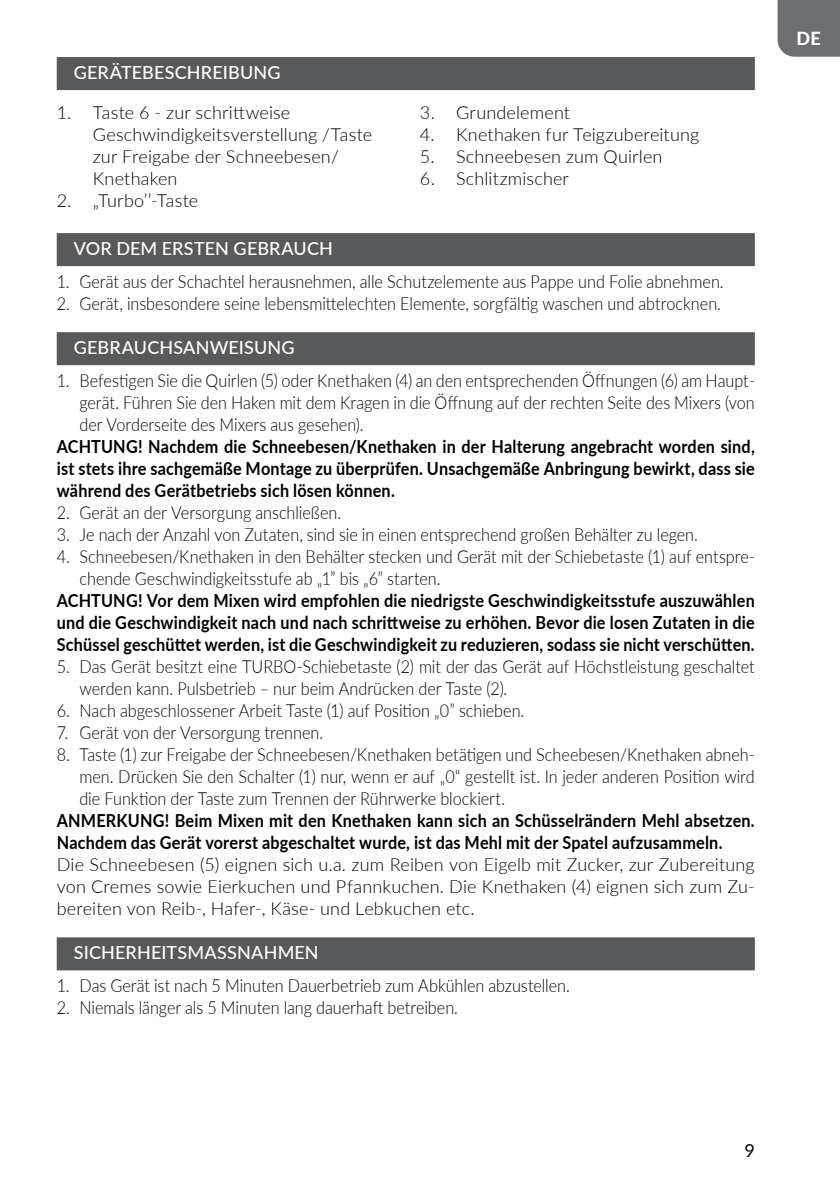
<style>
.page{position:relative;width:840px;height:1191px;background:#fff}
.page>*{position:absolute;margin:0;border:0;box-sizing:border-box;transform-origin:0 0}
.t1{font:300 18px/22px "Lato";color:#000;text-align:justify;scale:.9 1}
.t2{font:700 18px/22px "Lato";letter-spacing:.01em;color:#000;text-align:justify;scale:.9 1}
.t3{font:300 18px/22px "Lato";color:#000}
.t4{font:500 18px "Lato";letter-spacing:.01em;color:#fff}
.t5{font:800 18px "Lato";color:#fff}
.t6{font:18px "Lato";color:#000}
</style>
<div class="page">
<div style="left:777px;top:0;width:62px;height:57px;background:#6d6e71"></div>
<div style="left:57px;top:57px;width:697px;height:33px;background:#58595b"></div>
<div style="left:57px;top:233px;width:697px;height:33px;background:#58595b"></div>
<div style="left:57px;top:332px;width:697px;height:33px;background:#58595b"></div>
<div style="left:57px;top:937px;width:697px;height:33px;background:#58595b"></div>
<p class="t4" style="left:74px;top:59px;width:208px">GERÄTEBESCHREIBUNG</p>
<p class="t3" style="left:93px;top:101px;width:281px;text-indent:-36px">1. Taste 6 - zur schrittweise<br>Geschwindigkeitsverstellung /Taste zur Freigabe der Schneebesen/<br>Knethaken</p>
<p class="t3" style="left:57px;top:189px;width:143px">2. „Turbo’’-Taste</p>
<p class="t3" style="left:420px;top:101px;width:151px">3. Grundelement</p>
<p class="t3" style="left:420px;top:123px;width:281px">4. Knethaken fur Teigzubereitung</p>
<p class="t3" style="left:420px;top:145px;width:244px">5. Schneebesen zum Quirlen</p>
<p class="t3" style="left:420px;top:167px;width:150px">6. Schlitzmischer</p>
<p class="t4" style="left:74px;top:235px;width:260px">VOR DEM ERSTEN GEBRAUCH</p>
<p class="t1" style="left:57px;top:270px;width:742px">1. Gerät aus der Schachtel herausnehmen, alle Schutzelemente aus Pappe und Folie abnehmen.</p>
<p class="t1" style="left:57px;top:292px;width:739px">2. Gerät, insbesondere seine lebensmittelechten Elemente, sorgfältig waschen und abtrocknen.</p>
<p class="t4" style="left:74px;top:334px;width:222px">GEBRAUCHSANWEISUNG</p>
<p class="t1" style="left:79px;top:369px;width:751px;text-indent:-23px">1. Befestigen Sie die Quirlen (5) oder Knethaken (4) an den entsprechenden Öffnungen (6) am Haupt&shy;gerät. Führen Sie den Haken mit dem Kragen in die Öffnung auf der rechten Seite des Mixers (von der Vorderseite des Mixers aus gesehen).</p>
<p class="t2" style="left:57px;top:434px;width:776px">ACHTUNG! Nachdem die Schneebesen/Knethaken in der Halterung angebracht worden sind, ist stets ihre sachgemäße Montage zu überprüfen. Unsachgemäße Anbringung bewirkt, dass sie während des Gerätbetriebs sich lösen können.</p>
<p class="t1" style="left:57px;top:501px;width:317px">2. Gerät an der Versorgung anschließen.</p>
<p class="t1" style="left:57px;top:523px;width:713px">3. Je nach der Anzahl von Zutaten, sind sie in einen entsprechend großen Behälter zu legen.</p>
<p class="t1" style="left:79px;top:545px;width:751px;text-indent:-23px">4. Schneebesen/Knethaken in den Behälter stecken und Gerät mit der Schiebetaste (1) auf entspre&shy;chende Geschwindigkeitsstufe ab „1” bis „6” starten.</p>
<p class="t2" style="left:57px;top:588px;width:776px">ACHTUNG! Vor dem Mixen wird empfohlen die niedrigste Geschwindigkeitsstufe auszuwählen und die Geschwindigkeit nach und nach schrittweise zu erhöhen. Bevor die losen Zutaten in die Schüssel geschüttet werden, ist die Geschwindigkeit zu reduzieren, sodass sie nicht verschütten.</p>
<p class="t1" style="left:79px;top:655px;width:751px;text-indent:-23px">5. Das Gerät besitzt eine TURBO-Schiebetaste (2) mit der das Gerät auf Höchstleistung geschaltet werden kann. Pulsbetrieb – nur beim Andrücken der Taste (2).</p>
<p class="t1" style="left:57px;top:699px;width:521px">6. Nach abgeschlossener Arbeit Taste (1) auf Position „0” schieben.</p>
<p class="t1" style="left:57px;top:721px;width:297px">7. Gerät von der Versorgung trennen.</p>
<p class="t1" style="left:79px;top:743px;width:751px;text-indent:-23px">8. Taste (1) zur Freigabe der Schneebesen/Knethaken betätigen und Scheebesen/Knethaken abneh&shy;men. Drücken Sie den Schalter (1) nur, wenn er auf „0“ gestellt ist. In jeder anderen Position wird die Funktion der Taste zum Trennen der Rührwerke blockiert.</p>
<p class="t2" style="left:57px;top:808px;width:776px">ANMERKUNG! Beim Mixen mit den Knethaken kann sich an Schüsselrändern Mehl absetzen.<br>Nachdem das Gerät vorerst abgeschaltet wurde, ist das Mehl mit der Spatel aufzusammeln.</p>
<p class="t3" style="left:57px;top:853px;width:699px;text-align:justify">Die Schneebesen (5) eignen sich u.a. zum Reiben von Eigelb mit Zucker, zur Zubereitung von Cremes sowie Eierkuchen und Pfannkuchen. Die Knethaken (4) eignen sich zum Zu&shy;bereiten von Reib-, Hafer-, Käse- und Lebkuchen etc.</p>
<p class="t4" style="left:74px;top:939px;width:246px">SICHERHEITSMASSNAHMEN</p>
<p class="t1" style="left:57px;top:974px;width:571px">1. Das Gerät ist nach 5 Minuten Dauerbetrieb zum Abkühlen abzustellen.</p>
<p class="t1" style="left:57px;top:996px;width:447px">2. Niemals länger als 5 Minuten lang dauerhaft betreiben.</p>
<p class="t5" style="left:796px;top:25px;width:26px">DE</p>
<p class="t6" style="left:744px;top:1137px;width:12px">9</p>
</div>
